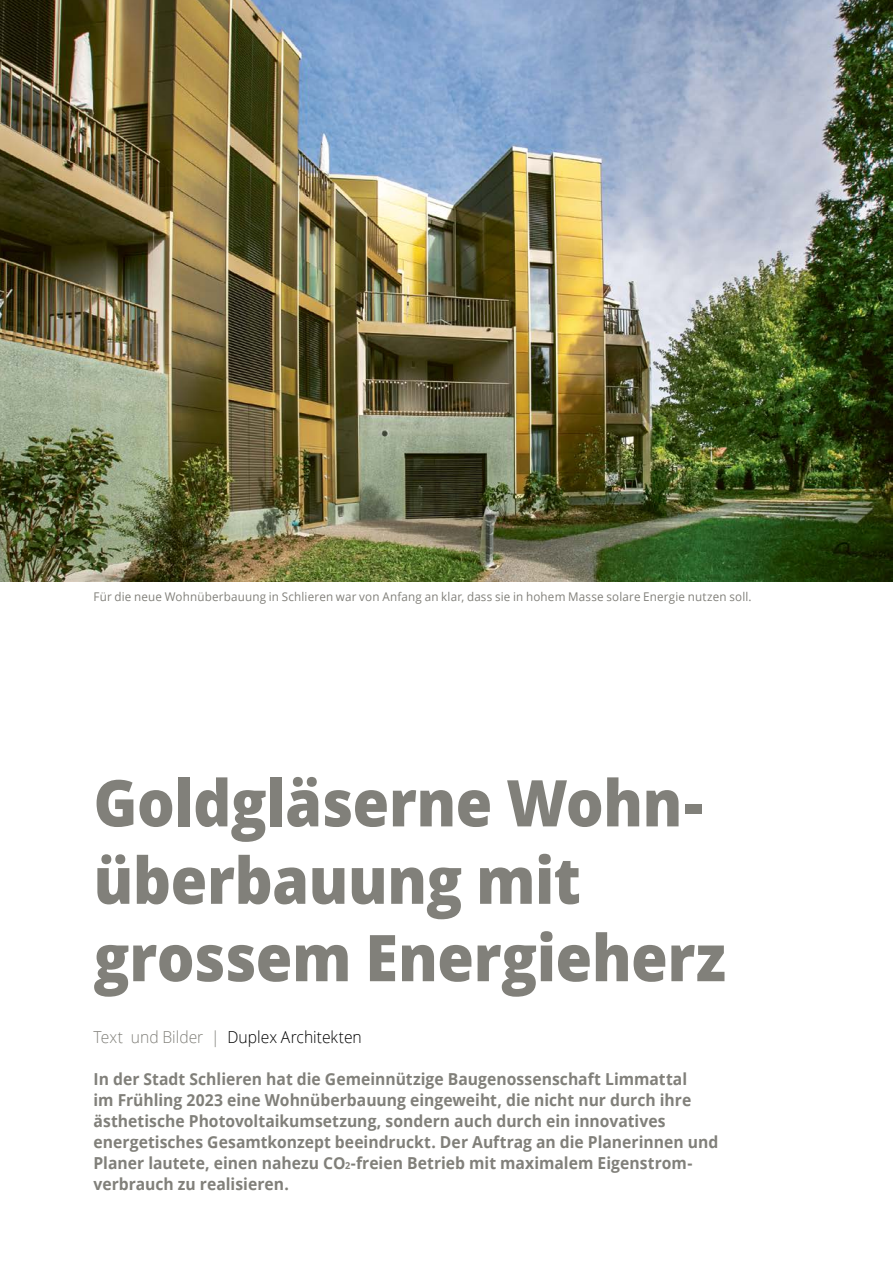
<style>
.page{position:relative;width:893px;height:1263px;background:#fff}
.page>*{position:absolute;margin:0;border:0;box-sizing:border-box;transform-origin:0 0}
.t1{font:800 64.5px/77.4px "Open Sans";letter-spacing:-.005em;color:#81807a;scale:.92 1}
.t2{font:700 16.5px/21px "Open Sans";color:#81807a;scale:.95 1}
.t3{font:300 16.5px "Open Sans";color:#000;scale:.95 1}
.t4{font:12px "Open Sans";letter-spacing:.015em;color:#81807a}
.s1{color:#81807a}
.s2{font-size:9.6px}
</style>
<div class="page">
<img style="left:0;top:0;width:893px;height:581px">
<p class="t4" style="left:94px;top:589px;width:660px">Für die neue Wohnüberbauung in Schlieren war von Anfang an klar, dass sie in hohem Masse solare Energie nutzen soll.</p>
<h1 class="t1" style="left:94px;top:761px;width:689px">Goldgläserne Wohn&shy;überbauung mit grossem Energieherz</h1>
<p class="t3" style="left:94px;top:1026px;width:284px"><span class="s1">Text und Bilder |</span> Duplex Architekten</p>
<p class="t2" style="left:94px;top:1068px;width:659px">In der Stadt Schlieren hat die Gemeinnützige Baugenossenschaft Limmattal<br>im Frühling 2023 eine Wohnüberbauung eingeweiht, die nicht nur durch ihre ästhetische Photovoltaikumsetzung, sondern auch durch ein innovatives energetisches Gesamtkonzept beeindruckt. Der Auftrag an die Planerinnen und Planer lautete, einen nahezu CO<span class="s2">2</span>-freien Betrieb mit maximalem Eigenstrom&shy;verbrauch zu realisieren.</p>
</div>
